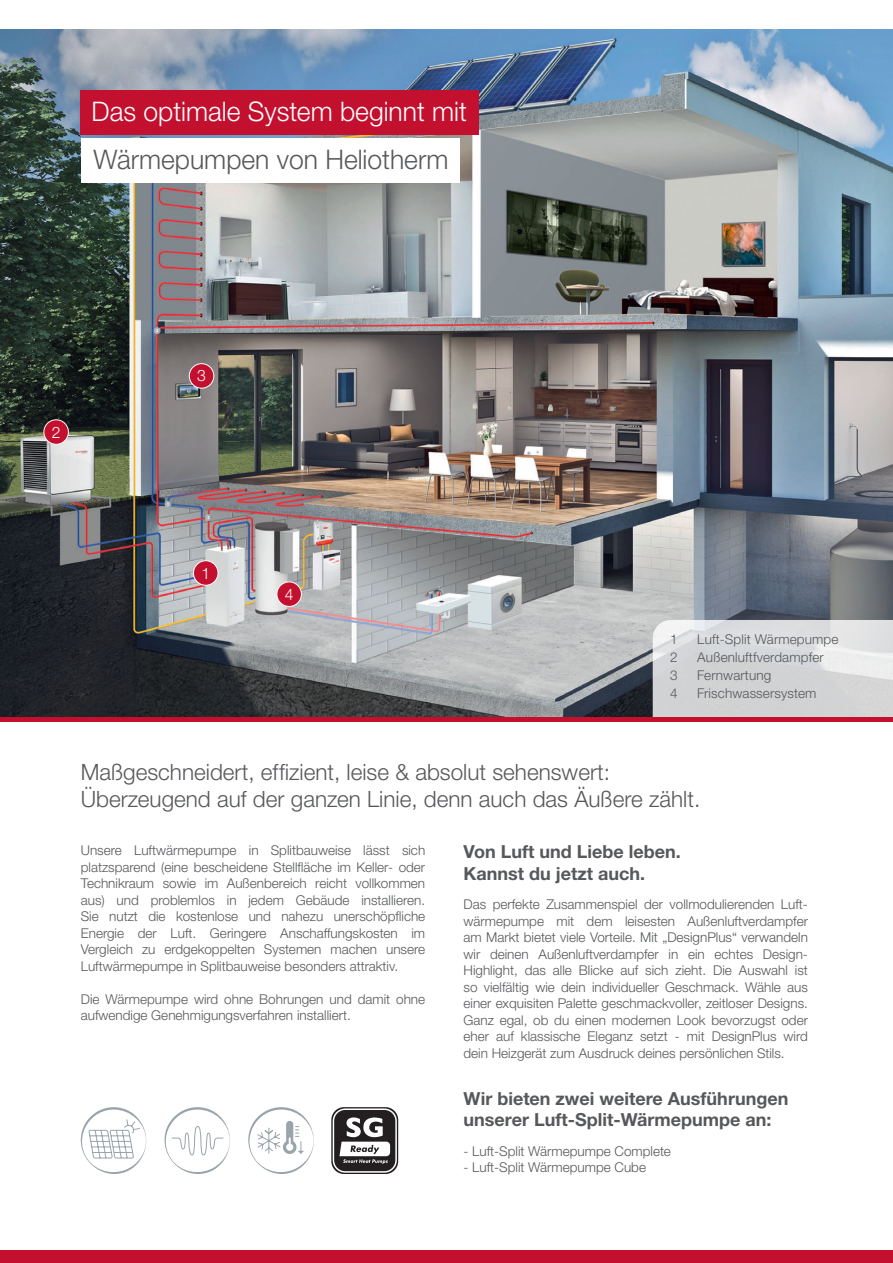
<style>
.page{position:relative;width:893px;height:1263px;background:#fff}
.page>*{position:absolute;margin:0;border:0;box-sizing:border-box;transform-origin:0 0}
.t1{font:300 27px "Helvetica Neue LTW1 G";color:#fff}
.t2{font:300 27px "Helvetica Neue LTW1 G";color:#57585a}
.t3{font:300 22.5px/27px "Helvetica Neue LTW1 G";color:#57585a}
.t4{font:700 18px/21.6px "Helvetica Neue LTW1 G";color:#57585a}
.t5{font:300 15.75px "Helvetica Neue LTW1 G";color:#fff}
.t6{font:300 13.5px/16.5px "Helvetica Neue LTW1 G";color:#57585a;text-align:justify}
</style>
<div class="page">
<img style="left:0;top:30px;width:893px;height:687px">
<svg style="left:653px;top:620px;width:240px;height:97px;background:#d8d9da"></svg>
<div style="left:81px;top:90px;width:398px;height:45px;background:#c3102e"></div>
<div style="left:81px;top:138px;width:379px;height:45px;background:#fff"></div>
<div style="left:44px;top:420px;width:24px;height:24px;background:#c3102e;border-radius:50%"></div>
<div style="left:43px;top:419px;width:26px;height:26px;border:1px solid #fff;border-radius:50%"></div>
<div style="left:193px;top:561px;width:25px;height:24px;background:#c3102e;border-radius:50%"></div>
<div style="left:193px;top:560px;width:25px;height:26px;border:1px solid #fff;border-radius:50%"></div>
<div style="left:189px;top:364px;width:25px;height:24px;background:#c3102e;border-radius:50%"></div>
<div style="left:189px;top:363px;width:25px;height:26px;border:1px solid #fff;border-radius:50%"></div>
<div style="left:277px;top:582px;width:24px;height:24px;background:#c3102e;border-radius:50%"></div>
<div style="left:276px;top:581px;width:26px;height:26px;border:1px solid #fff;border-radius:50%"></div>
<div style="left:0;top:1250px;width:893px;height:13px;background:#c3102e"></div>
<div style="left:0;top:717px;width:893px;height:5px;background:#c3102e"></div>
<svg style="left:331px;top:1107px;width:68px;height:67px"></svg>
<svg style="left:164px;top:1107px;width:66px;height:67px"></svg>
<svg style="left:80px;top:1107px;width:66px;height:67px"></svg>
<svg style="left:248px;top:1107px;width:66px;height:67px"></svg>
<h1 class="t1" style="left:92px;top:95px;width:377px">Das optimale System beginnt mit</h1>
<h1 class="t2" style="left:94px;top:143px;width:356px">Wärmepumpen von Heliotherm</h1>
<p class="t5" style="left:52px;top:422px;width:10px">2</p>
<p class="t5" style="left:197px;top:366px;width:10px">3</p>
<p class="t5" style="left:201px;top:563px;width:10px">1</p>
<p class="t5" style="left:285px;top:584px;width:10px">4</p>
<p class="t6" style="left:670px;top:631px;width:9px">1</p>
<p class="t6" style="left:697px;top:631px;width:143px">Luft-Split Wärmepumpe</p>
<p class="t6" style="left:670px;top:649px;width:9px">2</p>
<p class="t6" style="left:697px;top:649px;width:128px">Außenluftfverdampfer</p>
<p class="t6" style="left:670px;top:667px;width:9px">3</p>
<p class="t6" style="left:697px;top:667px;width:76px">Fernwartung</p>
<p class="t6" style="left:670px;top:685px;width:9px">4</p>
<p class="t6" style="left:697px;top:685px;width:121px">Frischwassersystem</p>
<h2 class="t3" style="left:81px;top:758px;width:621px">Maßgeschneidert, effizient, leise &amp; absolut sehenswert:<br>Überzeugend auf der ganzen Linie, denn auch das Äußere zählt.</h2>
<p class="t6" style="left:81px;top:842px;width:346px">Unsere Luftwärmepumpe in Splitbauweise lässt sich platzsparend (eine bescheidene Stellfläche im Keller- oder Technikraum sowie im Außenbereich reicht vollkommen aus) und problemlos in jedem Gebäude installieren.<br>Sie nutzt die kostenlose und nahezu unerschöpfliche Energie der Luft. Geringere Anschaffungskosten im Vergleich zu erdgekoppelten Systemen machen unsere Luftwärmepumpe in Splitbauweise besonders attraktiv.</p>
<p class="t6" style="left:81px;top:990px;width:346px">Die Wärmepumpe wird ohne Bohrungen und damit ohne aufwendige Genehmigungsverfahren installiert.</p>
<h3 class="t4" style="left:463px;top:841px;width:219px">Von Luft und Liebe leben.<br>Kannst du jetzt auch.</h3>
<p class="t6" style="left:463px;top:896px;width:346px">Das perfekte Zusammenspiel der vollmodulierenden Luft&shy;wärmepumpe mit dem leisesten Außenluftverdampfer am Markt bietet viele Vorteile. Mit „DesignPlus“ verwandeln wir deinen Außenluftverdampfer in ein echtes Design-Highlight, das alle Blicke auf sich zieht. Die Auswahl ist so vielfältig wie dein individueller Geschmack. Wähle aus einer exquisiten Palette geschmackvoller, zeitloser Designs.<br>Ganz egal, ob du einen modernen Look bevorzugst oder eher auf klassische Eleganz setzt - mit DesignPlus wird dein Heizgerät zum Ausdruck deines persönlichen Stils.</p>
<h3 class="t4" style="left:463px;top:1087px;width:326px">Wir bieten zwei weitere Ausführungen unserer Luft-Split-Wärmepumpe an:</h3>
<p class="t6" style="left:463px;top:1142px;width:209px">- Luft-Split Wärmepumpe Complete</p>
<p class="t6" style="left:463px;top:1159px;width:184px">- Luft-Split Wärmepumpe Cube</p>
</div>
